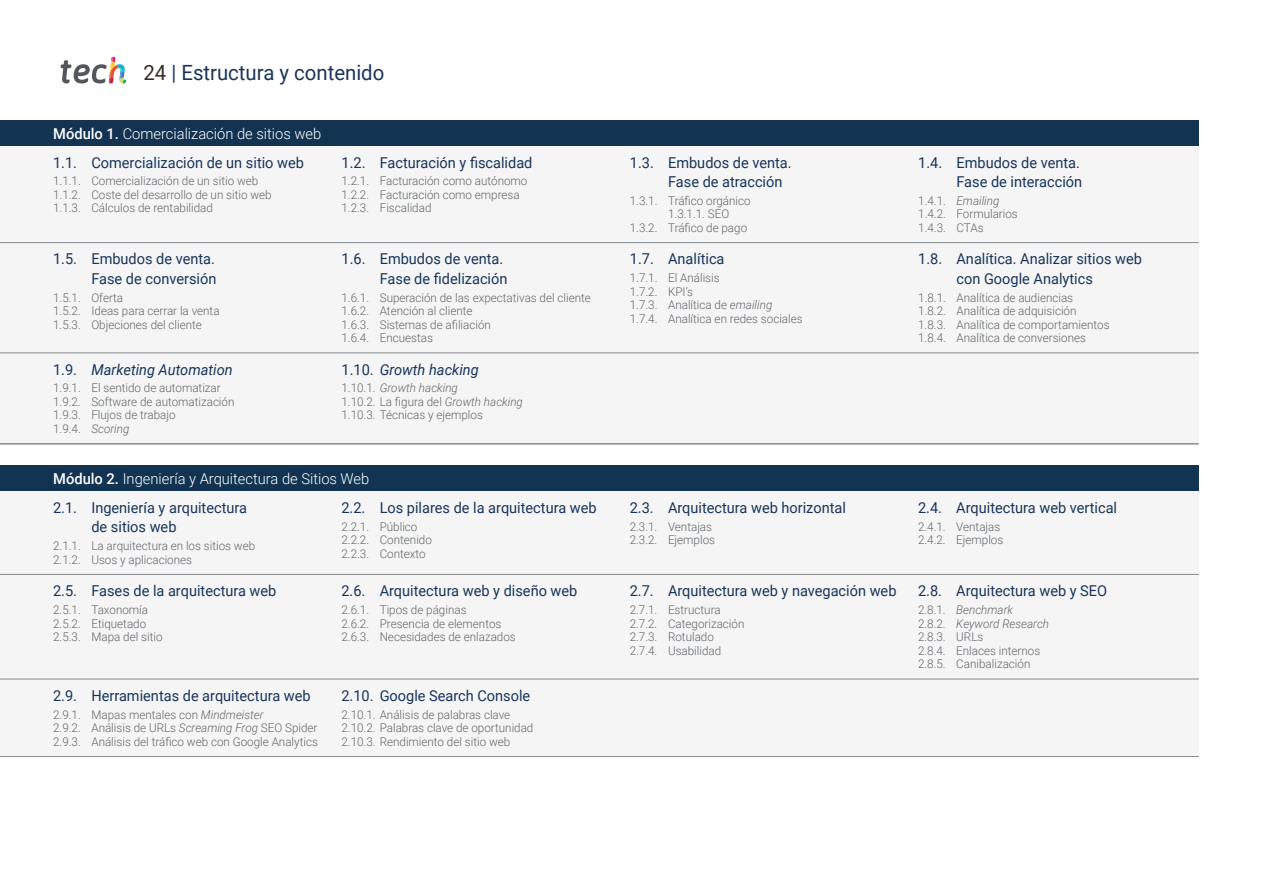
<style>
.page{position:relative;width:1263px;height:893px;background:#fff}
.page>*{position:absolute;margin:0;border:0;box-sizing:border-box;transform-origin:0 0}
.t1{font:21px "Roboto";color:#1a355c}
.t2{font:15px/19.5px "Roboto";color:#17355b}
.t3{font:300 15px/29px "Roboto";color:#fff}
.t4{font:italic 15px "Roboto";color:#17355b}
.t5{font:300 12px/13.5px "Roboto";color:#61646a}
.s1{color:#312e20}
.s2{font-weight:500;color:#fff}
.s3{font-weight:300;color:#fff}
.s4{font-style:normal}
.s5{font-style:italic}
.s6{font-weight:500}
.s7{font-weight:400;color:#17355b}
</style>
<div class="page">
<svg style="left:61px;top:57px;width:65px;height:27px"></svg>
<hr style="left:0;top:444px;width:1199px;height:1px;background:#878a8e">
<div style="left:0;top:491px;width:1199px;height:265px;background:#f4f5f4"></div>
<div style="left:0;top:465px;width:1199px;height:26px;background:#123352"></div>
<hr style="left:0;top:574px;width:1199px;height:1px;background:#878a8e">
<hr style="left:0;top:679px;width:1199px;height:1px;background:#878a8e">
<hr style="left:0;top:756px;width:1199px;height:1px;background:#878a8e">
<div style="left:0;top:146px;width:1199px;height:298px;background:#f4f5f4"></div>
<hr style="left:0;top:443px;width:1199px;height:1px;background:#878a8e">
<div style="left:0;top:120px;width:1199px;height:26px;background:#123352"></div>
<hr style="left:0;top:242px;width:1199px;height:1px;background:#878a8e">
<hr style="left:0;top:353px;width:1199px;height:1px;background:#878a8e">
<h1 class="t1" style="left:144px;top:57px;width:242px"><span class="s1">24</span> | Estructura y contenido</h1>
<p class="t2" style="left:53px;top:118px;width:270px;line-height:28.8px"><span class="s2">Módulo 1.</span> <span class="s3">Comercialización de sitios web<br></span>1.1. Comercialización de un sitio web</p>
<p class="t5" style="left:53px;top:174px;width:220px">1.1.1. Comercialización de un sitio web<br>1.1.2. Coste del desarrollo de un sitio web<br>1.1.3. Cálculos de rentabilidad</p>
<p class="t2" style="left:53px;top:249px;width:165px;text-align:right">1.5. Embudos de venta.<br>Fase de conversión</p>
<p class="t5" style="left:53px;top:290px;width:168px">1.5.1. Oferta<br>1.5.2. Ideas para cerrar la venta<br>1.5.3. Objeciones del cliente</p>
<p class="t4" style="left:53px;top:359px;width:181px"><span class="s4">1.9.</span> Marketing Automation</p>
<p class="t5" style="left:53px;top:381px;width:183px">1.9.1. El sentido de automatizar<br>1.9.2. Software de automatización<br>1.9.3. Flujos de trabajo<br>1.9.4. <span class="s5">Scoring</span></p>
<p class="t2" style="left:341px;top:152px;width:192px">1.2. Facturación y fiscalidad</p>
<p class="t5" style="left:341px;top:174px;width:187px">1.2.1. Facturación como autónomo<br>1.2.2. Facturación como empresa<br>1.2.3. Fiscalidad</p>
<p class="t2" style="left:341px;top:249px;width:167px;text-align:right">1.6. Embudos de venta.<br>Fase de fidelización</p>
<p class="t5" style="left:341px;top:290px;width:251px">1.6.1. Superación de las expectativas del cliente<br>1.6.2. Atención al cliente<br>1.6.3. Sistemas de afiliación<br>1.6.4. Encuestas</p>
<p class="t4" style="left:341px;top:359px;width:139px"><span class="s4">1.10.</span> Growth hacking</p>
<p class="t5" style="left:341px;top:381px;width:183px">1.10.1. <span class="s5">Growth hacking<br></span>1.10.2. La figura del <span class="s5">Growth hacking<br></span>1.10.3. Técnicas y ejemplos</p>
<p class="t3" style="left:53px;top:463px;width:318px"><span class="s6">Módulo 2.</span> Ingeniería y Arquitectura de Sitios Web<br><span class="s7">2.1. Ingeniería y arquitectura</span></p>
<p class="t2" style="left:91px;top:517px;width:87px">de sitios web</p>
<p class="t5" style="left:53px;top:539px;width:204px">2.1.1. La arquitectura en los sitios web<br>2.1.2. Usos y aplicaciones</p>
<p class="t2" style="left:341px;top:497px;width:257px">2.2. Los pilares de la arquitectura web</p>
<p class="t5" style="left:341px;top:519px;width:92px">2.2.1. Público<br>2.2.2. Contenido<br>2.2.3. Contexto</p>
<p class="t2" style="left:53px;top:581px;width:225px">2.5. Fases de la arquitectura web</p>
<p class="t5" style="left:53px;top:603px;width:111px">2.5.1. Taxonomía<br>2.5.2. Etiquetado<br>2.5.3. Mapa del sitio</p>
<p class="t2" style="left:53px;top:685px;width:259px">2.9. Herramientas de arquitectura web</p>
<p class="t5" style="left:53px;top:707px;width:266px">2.9.1. Mapas mentales con <span class="s5">Mindmeister<br></span>2.9.2. Análisis de URLs <span class="s5">Screaming Frog</span> SEO Spider<br>2.9.3. Análisis del tráfico web con Google Analytics</p>
<p class="t2" style="left:341px;top:581px;width:237px">2.6. Arquitectura web y diseño web</p>
<p class="t5" style="left:341px;top:603px;width:176px">2.6.1. Tipos de páginas<br>2.6.2. Presencia de elementos<br>2.6.3. Necesidades de enlazados</p>
<p class="t2" style="left:341px;top:685px;width:190px">2.10. Google Search Console</p>
<p class="t5" style="left:341px;top:707px;width:193px">2.10.1. Análisis de palabras clave<br>2.10.2. Palabras clave de oportunidad<br>2.10.3. Rendimiento del sitio web</p>
<p class="t2" style="left:668px;top:152px;width:125px;text-indent:-38px">1.3. Embudos de venta.<br>Fase de atracción</p>
<p class="t5" style="left:630px;top:193px;width:122px">1.3.1. Tráfico orgánico</p>
<p class="t5" style="left:668px;top:207px;width:63px">1.3.1.1. SEO</p>
<p class="t5" style="left:630px;top:220px;width:119px">1.3.2. Tráfico de pago</p>
<p class="t2" style="left:630px;top:249px;width:96px">1.7. Analítica</p>
<p class="t5" style="left:630px;top:271px;width:174px">1.7.1. El Análisis<br>1.7.2. KPI’s<br>1.7.3. Analítica de <span class="s5">emailing<br></span>1.7.4. Analítica en redes sociales</p>
<p class="t2" style="left:918px;top:152px;width:166px;text-align:right">1.4. Embudos de venta.<br>Fase de interacción</p>
<p class="t5" style="left:918px;top:193px;width:101px">1.4.1. <span class="s5">Emailing<br></span>1.4.2. Formularios<br>1.4.3. CTAs</p>
<p class="t2" style="left:956px;top:249px;width:187px;text-indent:-38px">1.8. Analítica. Analizar sitios web con Google Analytics</p>
<p class="t5" style="left:918px;top:290px;width:193px">1.8.1. Analítica de audiencias<br>1.8.2. Analítica de adquisición<br>1.8.3. Analítica de comportamientos 1.8.4. Analítica de conversiones</p>
<p class="t2" style="left:630px;top:497px;width:218px">2.3. Arquitectura web horizontal</p>
<p class="t5" style="left:630px;top:519px;width:87px">2.3.1. Ventajas<br>2.3.2. Ejemplos</p>
<p class="t2" style="left:630px;top:581px;width:268px">2.7. Arquitectura web y navegación web</p>
<p class="t5" style="left:630px;top:603px;width:116px">2.7.1. Estructura<br>2.7.2. Categorización<br>2.7.3. Rotulado<br>2.7.4. Usabilidad</p>
<p class="t2" style="left:918px;top:497px;width:201px">2.4. Arquitectura web vertical</p>
<p class="t5" style="left:918px;top:519px;width:87px">2.4.1. Ventajas<br>2.4.2. Ejemplos</p>
<p class="t2" style="left:918px;top:581px;width:191px">2.8. Arquitectura web y SEO</p>
<p class="t5" style="left:918px;top:603px;width:133px">2.8.1. <span class="s5">Benchmark<br></span>2.8.2. <span class="s5">Keyword Research<br></span>2.8.3. URLs<br>2.8.4. Enlaces internos<br>2.8.5. Canibalización</p>
</div>
